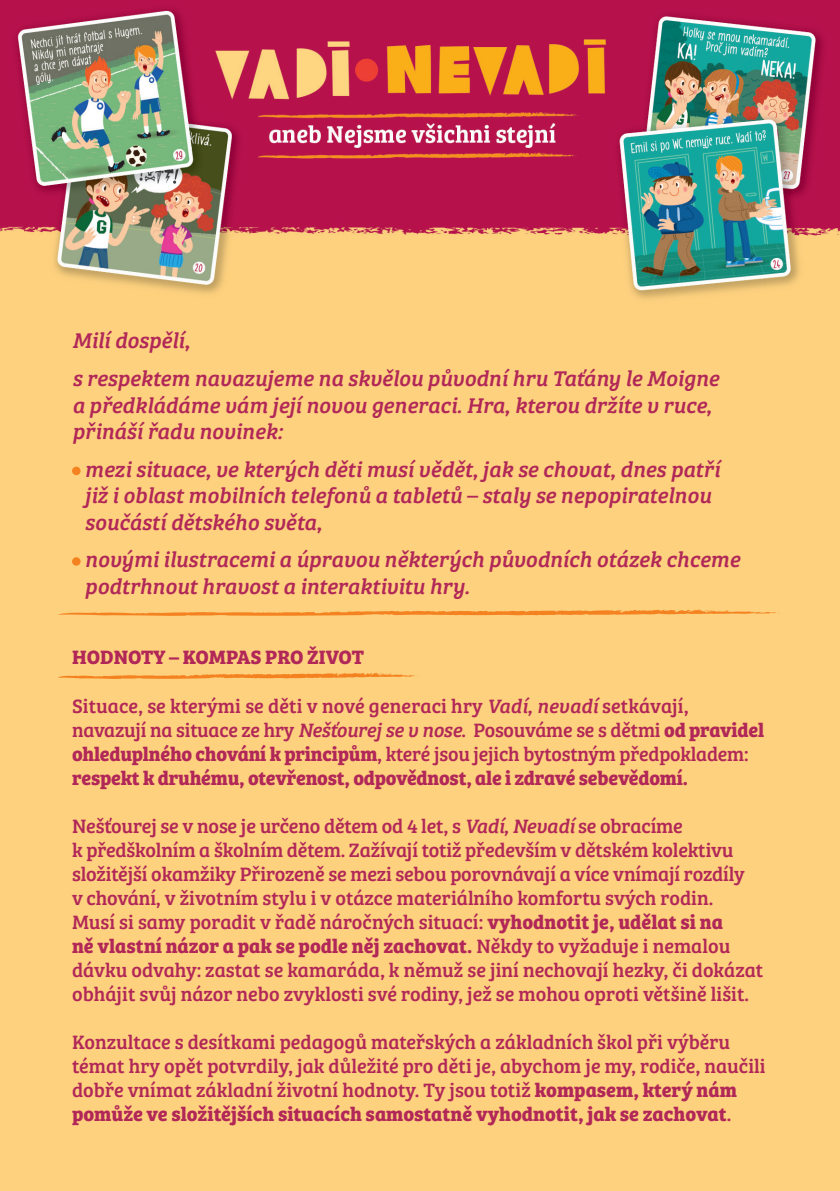
<style>
.page{position:relative;width:840px;height:1191px;background:#fff}
.page>*{position:absolute;margin:0;border:0;box-sizing:border-box;transform-origin:0 0}
.t1{font:italic 22px/26.4px "Bree Serif";letter-spacing:-.005em;color:#b12758}
.t2{font:20px/24px "Bree Serif";letter-spacing:-.005em;color:#b12758}
.t3{font:700 20px "Bree Serif";color:#b12758}
.s1{font-style:italic}
.s2{font-weight:700}
</style>
<div class="page">
<img style="left:0;top:0;width:839px;height:1191px">
<svg style="left:58px;top:609px;width:727px;height:7px;background:#f9ad54"></svg>
<svg style="left:58px;top:672px;width:361px;height:7px;background:#f9ad54"></svg>
<div style="left:72px;top:466px;width:8px;height:9px;background:#f58220;border-radius:50%"></div>
<div style="left:72px;top:557px;width:8px;height:9px;background:#f58220;border-radius:50%"></div>
<p class="t1" style="left:72px;top:320px;width:648px;line-height:37.8px">Milí dospělí,<br>s respektem navazujeme na skvělou původní hru Taťány le Moigne</p>
<p class="t1" style="left:72px;top:390px;width:640px">a předkládáme vám její novou generaci. Hra, kterou držíte v ruce, přináší řadu novinek:</p>
<p class="t1" style="left:85px;top:454px;width:636px">mezi situace, ve kterých děti musí vědět, jak se chovat, dnes patří již i oblast mobilních telefonů a tabletů – staly se nepopiratelnou součástí dětského světa,</p>
<p class="t1" style="left:85px;top:545px;width:656px">novými ilustracemi a úpravou některých původních otázek chceme podtrhnout hravost a interaktivitu hry.</p>
<p class="t3" style="left:72px;top:642px;width:293px">HODNOTY – KOMPAS PRO ŽIVOT</p>
<p class="t2" style="left:72px;top:692px;width:693px">Situace, se kterými se děti v nové generaci hry <span class="s1">Vadí, nevadí</span> setkávají, navazují na situace ze hry <span class="s1">Nešťourej se v nose</span>. Posouváme se s dětmi <span class="s2">od pravidel ohleduplného chování k principům</span>, které jsou jejich bytostným předpokladem: <span class="s2">respekt k druhému, otevřenost, odpovědnost, ale i zdravé sebevědomí.</span></p>
<p class="t2" style="left:72px;top:812px;width:692px">Nešťourej se v nose je určeno dětem od 4 let, s <span class="s1">Vadí, Nevadí</span> se obracíme<br>k předškolním a školním dětem. Zažívají totiž především v dětském kolektivu složitější okamžiky Přirozeně se mezi sebou porovnávají a více vnímají rozdíly<br>v chování, v životním stylu i v otázce materiálního komfortu svých rodin.<br>Musí si samy poradit v řadě náročných situací: <span class="s2">vyhodnotit je, udělat si na<br>ně vlastní názor a pak se podle něj zachovat.</span> Někdy to vyžaduje i nemalou dávku odvahy: zastat se kamaráda, k němuž se jiní nechovají hezky, či dokázat obhájit svůj názor nebo zvyklosti své rodiny, jež se mohou oproti většině lišit.</p>
<p class="t2" style="left:72px;top:1028px;width:694px">Konzultace s desítkami pedagogů mateřských a základních škol při výběru témat hry opět potvrdily, jak důležité pro děti je, abychom je my, rodiče, naučili dobře vnímat základní životní hodnoty. Ty jsou totiž <span class="s2">kompasem, který nám pomůže ve složitějších situacích samostatně vyhodnotit, jak se zachovat</span>.</p>
</div>
